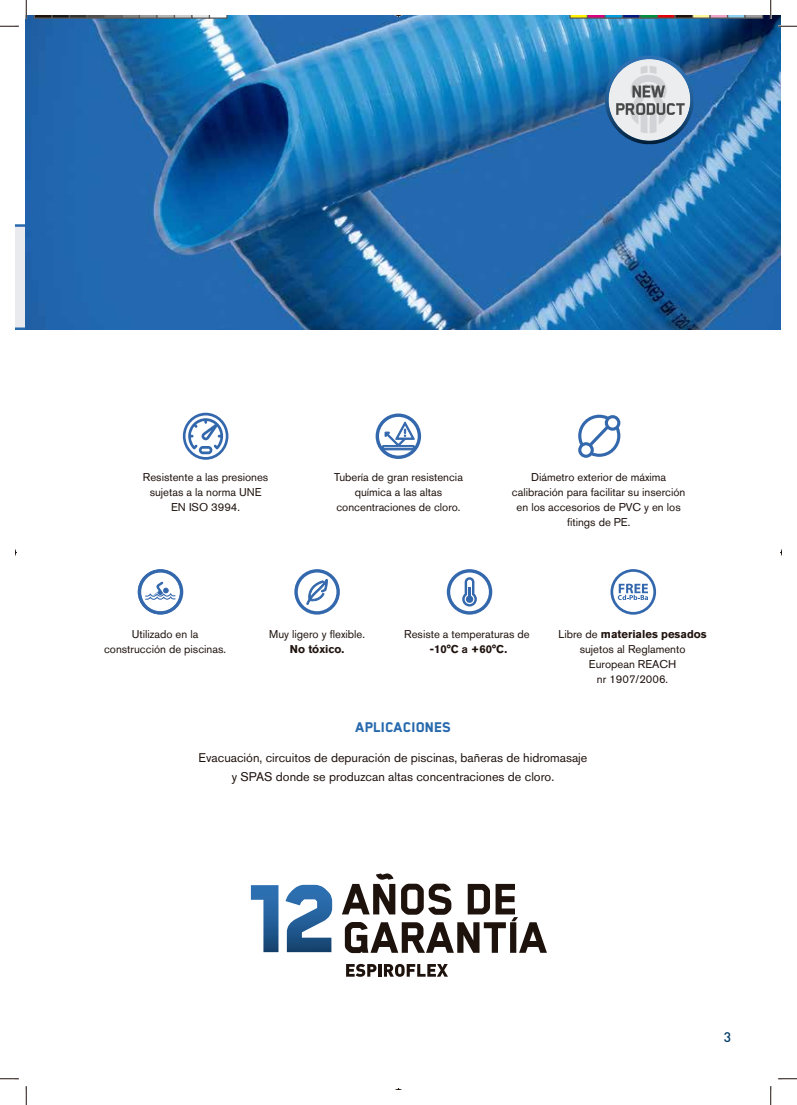
<style>
.page{position:relative;width:797px;height:1105px;background:#fff}
.page>*{position:absolute;margin:0;border:0;box-sizing:border-box;transform-origin:0 0}
.t1{font:800 16.25px "Blender Pro";color:#2769ad}
.t2{font:500 13.75px "DIN";color:#003c69}
.t3{font:12.5px/18.8px "Akzidenz Grotesk BQ";color:#1e120d;text-align:center}
.t4{font:11.25px/15px "Akzidenz Grotesk BQ";color:#1e120d;text-align:center}
.t5{font:700 11.25px "Akzidenz Grotesk BQ";color:#1e120d}
.s1{font-weight:700}
.s2{font-weight:500}
</style>
<div class="page">
<svg style="left:16px;top:224px;width:760px;height:106px;background:#84a7c9"></svg>
<img style="left:26px;top:16px;width:754px;height:313px">
<svg style="left:605px;top:55px;width:88px;height:89px;background:#96acc1"></svg>
<svg style="left:578px;top:415px;width:42px;height:43px"></svg>
<svg style="left:375px;top:413px;width:46px;height:46px"></svg>
<svg style="left:183px;top:413px;width:45px;height:47px"></svg>
<svg style="left:346px;top:964px;width:102px;height:13px"></svg>
<svg style="left:342px;top:873px;width:205px;height:80px"></svg>
<svg style="left:251px;top:885px;width:27px;height:67px"></svg>
<svg style="left:285px;top:885px;width:47px;height:67px"></svg>
<svg style="left:447px;top:569px;width:45px;height:46px"></svg>
<svg style="left:294px;top:569px;width:46px;height:46px"></svg>
<svg style="left:610px;top:569px;width:46px;height:46px"></svg>
<svg style="left:138px;top:569px;width:45px;height:46px"></svg>
<svg style="left:391px;top:16px;width:14px;height:1px"></svg>
<svg style="left:34px;top:16px;width:194px;height:3px"></svg>
<svg style="left:569px;top:16px;width:194px;height:3px"></svg>
<svg style="left:0;top:25px;width:19px;height:2px"></svg>
<svg style="left:778px;top:25px;width:19px;height:2px"></svg>
<svg style="left:0;top:1078px;width:19px;height:1px"></svg>
<svg style="left:778px;top:1078px;width:19px;height:1px"></svg>
<svg style="left:25px;top:0;width:2px;height:19px"></svg>
<svg style="left:25px;top:1086px;width:2px;height:19px"></svg>
<svg style="left:770px;top:0;width:1px;height:19px"></svg>
<svg style="left:770px;top:1086px;width:1px;height:19px"></svg>
<p class="t4" style="left:143px;top:470px;width:127px">Resistente a las presiones sujetas a la norma UNE<br>EN ISO 3994.</p>
<p class="t4" style="left:334px;top:470px;width:130px">Tubería de gran resistencia química a las altas concentraciones de cloro.</p>
<p class="t4" style="left:512px;top:470px;width:175px">Diámetro exterior de máxima calibración para facilitar su inserción en los accesorios de PVC y en los fitings de PE.</p>
<p class="t4" style="left:104px;top:627px;width:123px">Utilizado en la construcción de piscinas.</p>
<p class="t4" style="left:269px;top:627px;width:97px">Muy ligero y flexible.</p>
<p class="t5" style="left:290px;top:643px;width:56px">No tóxico.</p>
<p class="t4" style="left:404px;top:627px;width:127px">Resiste a temperaturas de <span class="s1">-10°C</span> <span class="s2">a</span> <span class="s1">+60°C.</span></p>
<p class="t4" style="left:558px;top:627px;width:150px">Libre de <span class="s1">materiales pesados </span>sujetos al Reglamento<br>European REACH<br>nr 1907/2006.</p>
<h1 class="t1" style="left:355px;top:718px;width:97px">APLICACIONES</h1>
<p class="t3" style="left:198px;top:749px;width:390px">Evacuación, circuitos de depuración de piscinas, bañeras de hidromasaje y SPAS donde se produzcan altas concentraciones de cloro.</p>
<p class="t2" style="left:724px;top:1028px;width:9px">3</p>
</div>
